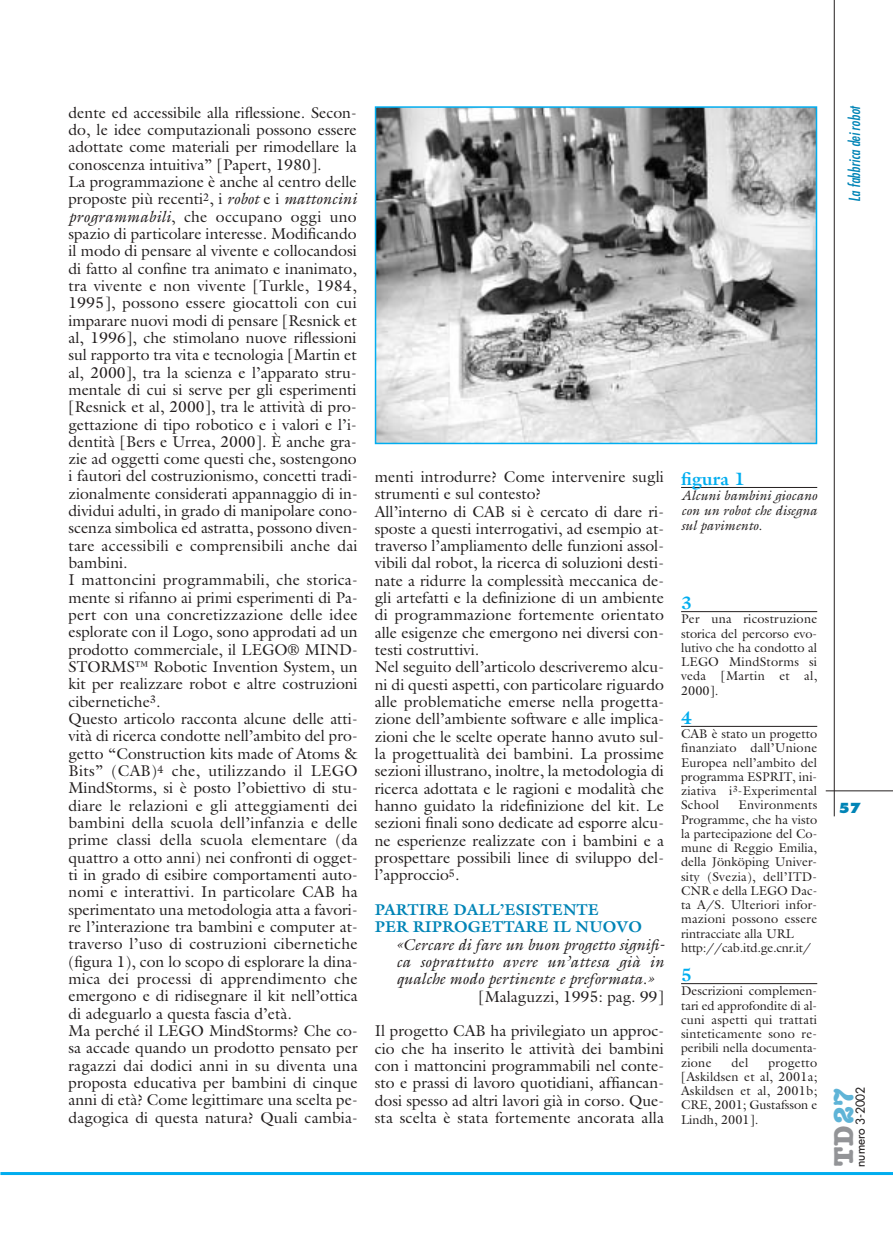
<style>
.page{position:relative;width:893px;height:1233px;background:#fff}
.page>*{position:absolute;margin:0;border:0;box-sizing:border-box;transform-origin:0 0}
.t1{font:700 27.45px "American Typewriter";color:#939497}
.t2{font:700 18px "Galliard";color:#00adef}
.t3{font:15.75px/17.4px "Galliard";color:#231f1f}
.t4{font:italic 15.75px/17.2px "Galliard";color:#231f1f;text-align:justify}
.t5{font:700 15.75px/17.2px "Galliard";color:#0084b6}
.t6{font:italic condensed 15px "Futura";color:#0084b6}
.t7{font:italic 13.5px/15px "Galliard";color:#231f1f;text-align:justify}
.t8{font:800 13.5px "Futura";color:#0084b6}
.t9{font:12.75px/14.2px "Galliard";letter-spacing:.005em;color:#231f1f;text-align:justify}
.t10{font:12px "Futura";color:#231f1f}
.s1{font-style:italic}
.s2{color:#5fb4d7}
</style>
<div class="page">
<hr style="left:0;top:1172px;width:892px;height:3px;background:#00adef">
<hr style="left:825px;top:790px;width:67px;height:1px;background:#231f1f">
<hr style="left:833px;top:0;width:1px;height:816px;background:#231f1f">
<img style="left:378px;top:109px;width:436px;height:332px">
<div style="left:375px;top:106px;width:442px;height:338px;border:2px solid #00adef"></div>
<hr style="left:681px;top:487px;width:136px;height:1px;background:#231f1f">
<hr style="left:681px;top:611px;width:136px;height:1px;background:#231f1f">
<hr style="left:681px;top:726px;width:136px;height:1px;background:#231f1f">
<hr style="left:681px;top:983px;width:136px;height:1px;background:#231f1f">
<p class="t3" style="left:68px;top:105px;width:291px">dente ed accessibile alla riflessione. Secon&shy;do, le idee computazionali possono essere adottate come materiali per rimodellare la conoscenza intuitiva” [Papert, 1980].<br>La programmazione è anche al centro delle proposte più recenti<sup>2</sup>, i <span class="s1">robot</span> e i <span class="s1">mattoncini programmabili</span>, che occupano oggi uno spazio di particolare interesse. Modificando il modo di pensare al vivente e collocandosi di fatto al confine tra animato e inanimato, tra vivente e non vivente [Turkle, 1984, 1995], possono essere giocattoli con cui imparare nuovi modi di pensare [Resnick et al, 1996], che stimolano nuove riflessioni sul rapporto tra vita e tecnologia [Martin et al, 2000], tra la scienza e l’apparato stru&shy;mentale di cui si serve per gli esperimenti [Resnick et al, 2000], tra le attività di pro&shy;gettazione di tipo robotico e i valori e l’i&shy;dentità [Bers e Urrea, 2000]. È anche gra&shy;zie ad oggetti come questi che, sostengono i fautori del costruzionismo, concetti tradi&shy;zionalmente considerati appannaggio di in&shy;dividui adulti, in grado di manipolare cono&shy;scenza simbolica ed astratta, possono diven&shy;tare accessibili e comprensibili anche dai bambini.<br>I mattoncini programmabili, che storica&shy;mente si rifanno ai primi esperimenti di Pa&shy;pert con una concretizzazione delle idee esplorate con il Logo, sono approdati ad un prodotto commerciale, il LEGO® MIND-STORMS™ Robotic Invention System, un kit per realizzare robot e altre costruzioni cibernetiche<sup>3</sup>.<br>Questo articolo racconta alcune delle atti&shy;vità di ricerca condotte nell’ambito del pro&shy;getto “Construction kits made of Atoms &amp; Bits” (CAB)<sup>4</sup> che, utilizzando il LEGO MindStorms, si è posto l’obiettivo di stu&shy;diare le relazioni e gli atteggiamenti dei bambini della scuola dell’infanzia e delle prime classi della scuola elementare (da quattro a otto anni) nei confronti di ogget&shy;ti in grado di esibire comportamenti auto&shy;nomi e interattivi. In particolare CAB ha sperimentato una metodologia atta a favori&shy;re l’interazione tra bambini e computer at&shy;traverso l’uso di costruzioni cibernetiche (figura 1), con lo scopo di esplorare la dina&shy;mica dei processi di apprendimento che emergono e di ridisegnare il kit nell’ottica di adeguarlo a questa fascia d’età.<br>Ma perché il LEGO MindStorms? Che co&shy;sa accade quando un prodotto pensato per ragazzi dai dodici anni in su diventa una proposta educativa per bambini di cinque anni di età? Come legittimare una scelta pe&shy;dagogica di questa natura? Quali cambia-</p>
<p class="t6" style="left:847px;top:202px;width:98px;rotate:-90deg">La fabbrica dei robot</p>
<p class="t3" style="left:375px;top:469px;width:291px">menti introdurre? Come intervenire sugli strumenti e sul contesto?<br>All’interno di CAB si è cercato di dare ri&shy;sposte a questi interrogativi, ad esempio at&shy;traverso l’ampliamento delle funzioni assol&shy;vibili dal robot, la ricerca di soluzioni desti&shy;nate a ridurre la complessità meccanica de&shy;gli artefatti e la definizione di un ambiente di programmazione fortemente orientato alle esigenze che emergono nei diversi con&shy;testi costruttivi.<br>Nel seguito dell’articolo descriveremo alcu&shy;ni di questi aspetti, con particolare riguardo alle problematiche emerse nella progetta&shy;zione dell’ambiente software e alle implica&shy;zioni che le scelte operate hanno avuto sul&shy;la progettualità dei bambini. La prossime sezioni illustrano, inoltre, la metodologia di ricerca adottata e le ragioni e modalità che hanno guidato la ridefinizione del kit. Le sezioni finali sono dedicate ad esporre alcu&shy;ne esperienze realizzate con i bambini e a prospettare possibili linee di sviluppo del&shy;l’approccio<sup>5</sup>.</p>
<p class="t5" style="left:375px;top:903px;width:269px">PARTIRE DALL’ESISTENTE<br>PER RIPROGETTARE IL NUOVO</p>
<p class="t4" style="left:396px;top:937px;width:270px">«Cercare di fare un buon progetto signifi&shy;ca soprattutto avere un’attesa già in qualche modo pertinente e preformata.»</p>
<p class="t3" style="left:375px;top:981px;width:291px;line-height:34.7px;text-align:right">[Malaguzzi, 1995: pag. 99]<br>Il progetto CAB ha privilegiato un approc-</p>
<p class="t3" style="left:375px;top:1041px;width:291px;text-align:justify">cio che ha inserito le attività dei bambini con i mattoncini programmabili nel conte&shy;sto e prassi di lavoro quotidiani, affiancan&shy;dosi spesso ad altri lavori già in corso. Que&shy;sta scelta è stata fortemente ancorata alla</p>
<p class="t2" style="left:681px;top:472px;width:66px">figura 1</p>
<p class="t7" style="left:681px;top:489px;width:138px">Alcuni bambini giocano con un robot che disegna sul pavimento.</p>
<p class="t2" style="left:681px;top:596px;width:12px">3</p>
<p class="t9" style="left:681px;top:613px;width:138px">Per una ricostruzione storica del percorso evo&shy;lutivo che ha condotto al LEGO MindStorms si veda [Martin et al, 2000].</p>
<p class="t2" style="left:681px;top:711px;width:12px">4</p>
<p class="t9" style="left:681px;top:728px;width:138px">CAB è stato un progetto finanziato dall’Unione Europea nell’ambito del programma ESPRIT, ini&shy;ziativa i<sup>3</sup>-Experimental School</p>
<p class="t9" style="left:681px;top:799px;width:138px;text-align:left;text-indent:57px">Environments<br>Programme, che ha visto la partecipazione del Co&shy;mune di Reggio Emilia, della Jönköping Univer&shy;sity (Svezia), dell’ITD-<br>CNR e della LEGO Dac&shy;ta A/S. Ulteriori infor&shy;mazioni possono essere rintracciate alla URL http://cab.itd.ge.cnr.it/</p>
<p class="t2" style="left:681px;top:968px;width:12px">5</p>
<p class="t9" style="left:681px;top:985px;width:138px">Descrizioni complemen&shy;tari ed approfondite di al&shy;cuni aspetti qui trattati sinteticamente sono re&shy;peribili nella documenta&shy;zione</p>
<p class="t9" style="left:731px;top:1056px;width:18px">del</p>
<p class="t9" style="left:681px;top:1056px;width:138px;text-indent:87px">progetto [Askildsen et al, 2001a; Askildsen et al, 2001b; CRE, 2001; Gustafsson e Lindh, 2001].</p>
<p class="t8" style="left:838px;top:802px;width:24px">57</p>
<h1 class="t1" style="left:834px;top:1166px;width:79px;rotate:-90deg">TD<span class="s2">27</span></h1>
<p class="t10" style="left:854px;top:1167px;width:82px;rotate:-90deg">numero 3-2002</p>
</div>
